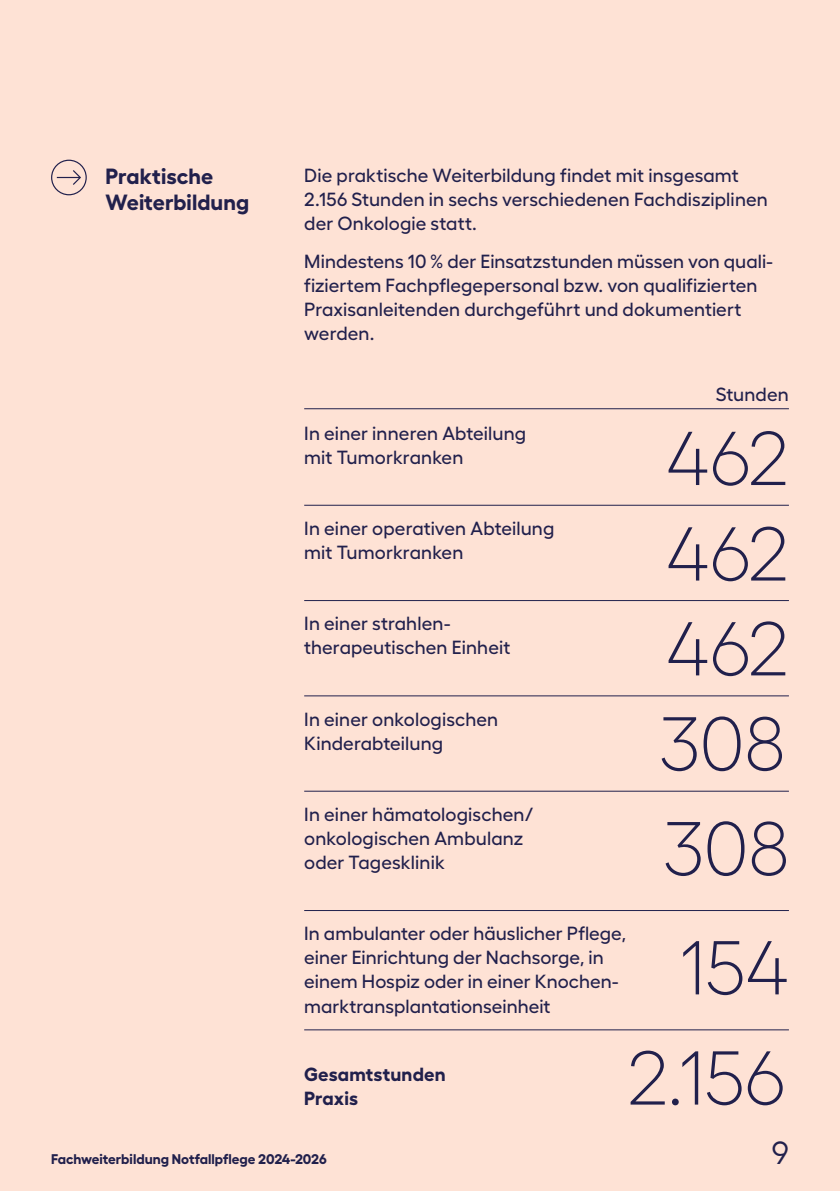
<style>
.page{position:relative;width:840px;height:1191px;background:#fff}
.page>*{position:absolute;margin:0;border:0;box-sizing:border-box;transform-origin:0 0}
.t1{font:300 76px/95px "Hellix";color:#21204c;text-align:justify}
.t2{font:32px "Hellix";color:#21204c}
.t3{font:700 22px/26px "Hellix";color:#21204c}
.t4{font:500 19px/24px "Hellix";letter-spacing:.005em;color:#21204c}
.t5{font:700 19px/24px "Hellix";letter-spacing:.005em;color:#21204c}
.t6{font:700 14px "Hellix";color:#21204c}
</style>
<div class="page">
<div style="left:0;top:0;width:839px;height:1190px;background:#fee2d5"></div>
<svg style="left:51px;top:160px;width:36px;height:35px"></svg>
<hr style="left:304px;top:505px;width:484px;height:1px;background:#21204c">
<hr style="left:304px;top:600px;width:484px;height:1px;background:#21204c">
<hr style="left:304px;top:695px;width:484px;height:1px;background:#21204c">
<hr style="left:304px;top:790px;width:484px;height:1px;background:#21204c">
<hr style="left:304px;top:909px;width:484px;height:1px;background:#21204c">
<hr style="left:304px;top:1029px;width:484px;height:1px;background:#21204c">
<hr style="left:304px;top:408px;width:484px;height:1px;background:#21204c">
<p class="t3" style="left:105px;top:161px;width:145px">Praktische<br>Weiterbildung</p>
<p class="t4" style="left:304px;top:161px;width:465px">Die praktische Weiterbildung findet mit insgesamt<br>2.156 Stunden in sechs verschiedenen Fachdisziplinen der Onkologie statt.</p>
<p class="t4" style="left:304px;top:247px;width:470px">Mindestens 10 % der Einsatzstunden müssen von quali&shy;fiziertem Fachpflegepersonal bzw. von qualifizierten Praxisanleitenden durchgeführt und dokumentiert werden.</p>
<p class="t4" style="left:304px;top:419px;width:223px">In einer inneren Abteilung mit Tumorkranken</p>
<p class="t4" style="left:304px;top:514px;width:251px">In einer operativen Abteilung mit Tumorkranken</p>
<p class="t4" style="left:304px;top:609px;width:207px">In einer strahlen&shy;therapeutischen Einheit</p>
<p class="t4" style="left:304px;top:705px;width:195px">In einer onkologischen<br>Kinderabteilung</p>
<p class="t4" style="left:304px;top:800px;width:230px">In einer hämatologischen/ onkologischen Ambulanz oder Tagesklinik</p>
<p class="t4" style="left:304px;top:919px;width:323px">In ambulanter oder häuslicher Pflege, einer Einrichtung der Nachsorge, in einem Hospiz oder in einer Knochen&shy;marktransplantationseinheit</p>
<p class="t4" style="left:715px;top:380px;width:75px">Stunden</p>
<h1 class="t1" style="left:659px;top:404px;width:130px">462<br>462<br>462<br>308</h1>
<h1 class="t1" style="left:663px;top:782px;width:126px;line-height:119px">308<br>154</h1>
<p class="t5" style="left:304px;top:1059px;width:143px">Gesamtstunden<br>Praxis</p>
<p class="t6" style="left:51px;top:1147px;width:277px">Fachweiterbildung Notfallpflege 2024-2026</p>
<h1 class="t1" style="left:626px;top:1023px;width:159px">2.156</h1>
<h2 class="t2" style="left:771px;top:1127px;width:19px">9</h2>
</div>
